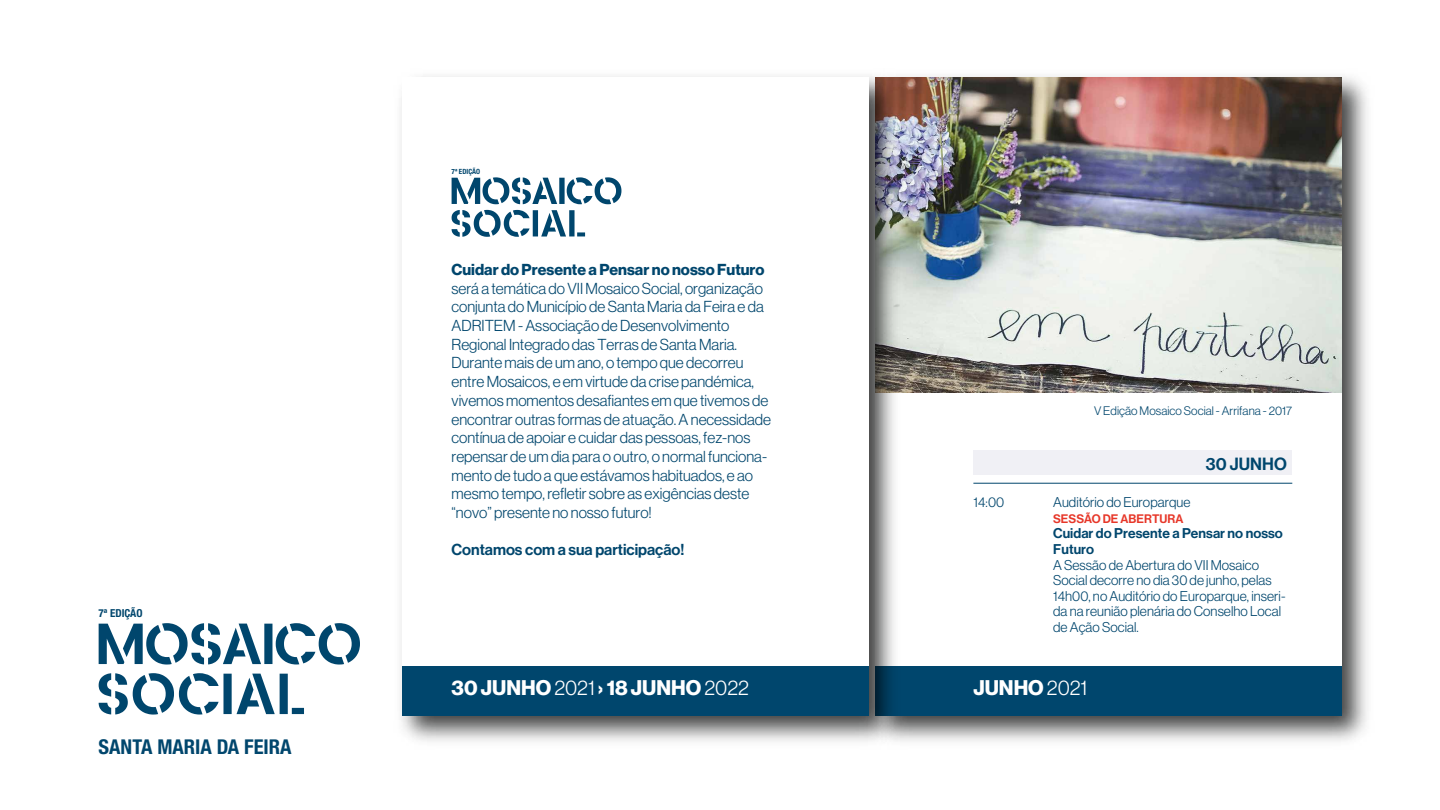
<style>
.page{position:relative;width:1440px;height:810px;background:#fff}
.page>*{position:absolute;margin:0;border:0;box-sizing:border-box;transform-origin:0 0}
.t1{font:20.77px "N Haas Grotesk DS Std 75 Bd";color:#fff}
.t2{font:700 condensed 20.48px "Helvetica Neue LT Std";color:#00466d}
.t3{font:17.33px "N Haas Grotesk DS Std 65 Md";letter-spacing:.005em;color:#00466d}
.t4{font:15.6px/18.7px "N Haas Grotesk DS Std 45 Lt";color:#00466d}
.t5{font:15.6px "N Haas Grotesk DS Std 75 Bd";color:#00466d}
.t6{font:15.6px "N Haas Grotesk DS Std 65 Md";color:#00466d}
.t7{font:13.88px/15.6px "N Haas Grotesk DS Std 45 Lt";letter-spacing:.005em;color:#00466d}
.t8{font:13.88px/15.6px "N Haas Grotesk DS Std 65 Md";letter-spacing:.005em;color:#00466d}
.t9{font:12.15px "N Haas Grotesk DS Std 45 Lt";letter-spacing:.005em;color:#00466d}
.t10{font:12.15px "N Haas Grotesk DS Std 65 Md";letter-spacing:.005em;color:#e73729}
.t11{font:700 condensed 11.02px "Helvetica Neue LT Std";color:#00466d}
.t12{font:700 condensed 7.2px "Helvetica Neue LT Std";color:#00466d}
.s1{font-family:"N Haas Grotesk DS Std 45 Lt"}
</style>
<div class="page">
<img style="left:907px;top:76px;width:461px;height:666px">
<div style="left:875px;top:77px;width:466px;height:638px;background:#fff"></div>
<svg style="left:99px;top:623px;width:261px;height:42px"></svg>
<svg style="left:99px;top:673px;width:205px;height:42px"></svg>
<div style="left:973px;top:450px;width:319px;height:25px;background:#f0f0f5"></div>
<div style="left:875px;top:666px;width:466px;height:49px;background:#00466d"></div>
<hr style="left:973px;top:483px;width:319px;height:1px;background:#00466d">
<img style="left:907px;top:77px;width:434px;height:316px">
<img style="left:400px;top:76px;width:507px;height:666px">
<div style="left:403px;top:77px;width:466px;height:638px;background:#fff"></div>
<div style="left:403px;top:666px;width:466px;height:49px;background:#00466d"></div>
<svg style="left:452px;top:177px;width:169px;height:27px"></svg>
<svg style="left:452px;top:210px;width:133px;height:27px"></svg>
<p class="t11" style="left:99px;top:607px;width:45px">7ª EDIÇÃO</p>
<h2 class="t2" style="left:99px;top:734px;width:194px">SANTA MARIA DA FEIRA</h2>
<p class="t12" style="left:452px;top:167px;width:30px">7ª EDIÇÃO</p>
<p class="t5" style="left:452px;top:260px;width:315px">Cuidar do Presente a Pensar no nosso Futuro</p>
<p class="t4" style="left:452px;top:279px;width:321px">será a temática do VII Mosaico Social, organização conjunta do Município de Santa Maria da Feira e da ADRITEM - Associação de Desenvolvimento Regional Integrado das Terras de Santa Maria.<br>Durante mais de um ano, o tempo que decorreu entre Mosaicos, e em virtude da crise pandémica, vivemos momentos desafiantes em que tivemos de encontrar outras formas de atuação. A necessidade contínua de apoiar e cuidar das pessoas, fez-nos repensar de um dia para o outro, o normal funciona&shy;mento de tudo a que estávamos habituados, e ao mesmo tempo, refletir sobre as exigências deste “novo” presente no nosso futuro!</p>
<p class="t6" style="left:452px;top:541px;width:234px">Contamos com a sua participação!</p>
<h1 class="t1" style="left:452px;top:675px;width:299px">30 JUNHO <span class="s1">2021</span> › 18 JUNHO <span class="s1">2022</span></h1>
<p class="t9" style="left:1094px;top:404px;width:200px">V Edição Mosaico Social - Arrifana - 2017</p>
<p class="t3" style="left:1206px;top:454px;width:82px">30 JUNHO</p>
<p class="t7" style="left:973px;top:494px;width:32px">14:00</p>
<p class="t7" style="left:1053px;top:495px;width:139px">Auditório do Europarque</p>
<p class="t10" style="left:1053px;top:511px;width:132px">SESSÃO DE ABERTURA</p>
<p class="t8" style="left:1053px;top:526px;width:231px">Cuidar do Presente a Pensar no nosso<br>Futuro</p>
<p class="t7" style="left:1053px;top:557px;width:234px">A Sessão de Abertura do VII Mosaico Social decorre no dia 30 de junho, pelas 14h00, no Auditório do Europarque, inseri&shy;da na reunião plenária doConselho Local de Ação Social.</p>
<h1 class="t1" style="left:973px;top:675px;width:115px">JUNHO <span class="s1">2021</span></h1>
</div>
